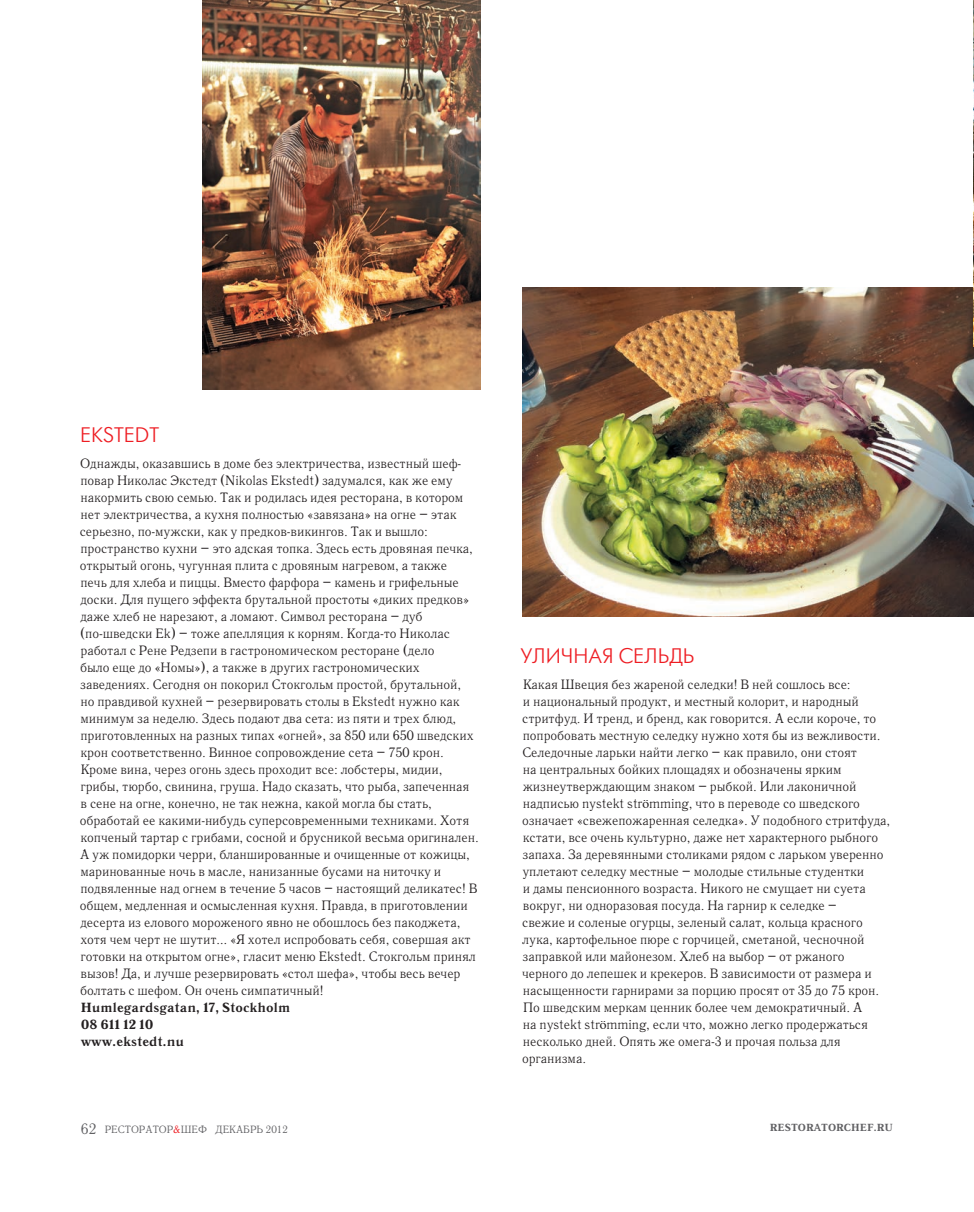
<style>
.page{position:relative;width:974px;height:1212px;background:#fff}
.page>*{position:absolute;margin:0;border:0;box-sizing:border-box;transform-origin:0 0}
.t1{font:21px "Futura Futuris Light C";color:#ee1d23}
.t2{font:13.5px/17px "Quant Antiqua C";letter-spacing:-.01em;color:#231f20}
.t3{font:700 13.5px/17px "Quant Antiqua C";letter-spacing:-.01em;color:#231f20}
.t4{font:10.5px "Quant Antiqua C";color:#616164}
.t5{font:700 10.5px "Quant Antiqua C";color:#616164}
.s1{font-family:"Times"}
.s2{font-size:15px}
.s3{color:#ee1d23}
</style>
<div class="page">
<img style="left:202px;top:0;width:278px;height:389px">
<img style="left:523px;top:287px;width:451px;height:330px">
<img style="left:973px;top:0;width:1px;height:346px">
<h1 class="t1" style="left:80px;top:427px;width:80px">EKSTEDT</h1>
<p class="t2" style="left:80px;top:456px;width:400px">Однажды, оказавшись в доме без электричества, известный шеф&shy;повар Николас Экстедт (Nikolas Ekstedt) задумался, как же ему накормить свою семью. Так и родилась идея ресторана, в котором нет электричества, а кухня полностью «завязана» на огне – этак серьезно, по-мужски, как у предков-викингов. Так и вышло: пространство кухни – это адская топка. Здесь есть дровяная печка, открытый огонь, чугунная плита с дровяным нагревом, а также<br>печь для хлеба и пиццы. Вместо фарфора – камень и грифельные доски. Для пущего эффекта брутальной простоты «диких предков» даже хлеб не нарезают, а ломают. Символ ресторана – дуб (по-шведски Ek) – тоже апелляция к корням. Когда-то Николас работал с Рене Редзепи в гастрономическом ресторане (дело<br>было еще до «Номы»), а также в других гастрономических заведениях. Сегодня он покорил Стокгольм простой, брутальной,<br>но правдивой кухней – резервировать столы в Ekstedt нужно как минимум за неделю. Здесь подают два сета: из пяти и трех блюд, приготовленных на разных типах «огней», за 850 или 650 шведских крон соответственно. Винное сопровождение сета – 750 крон.<br>Кроме вина, через огонь здесь проходит все: лобстеры, мидии, грибы, тюрбо, свинина, груша. Надо сказать, что рыба, запеченная<br>в сене на огне, конечно, не так нежна, какой могла бы стать, обработай ее какими-нибудь суперсовременными техниками. Хотя копченый тартар с грибами, сосной и брусникой весьма оригинален.<br>А уж помидорки черри, бланшированные и очищенные от кожицы, маринованные ночь в масле, нанизанные бусами на ниточку и подвяленные над огнем в течение 5 часов – настоящий деликатес! В общем, медленная и осмысленная кухня. Правда, в приготовлении десерта из елового мороженого явно не обошлось без пакоджета, хотя чем черт не шутит… «Я хотел испробовать себя, совершая акт готовки на открытом огне», гласит меню Ekstedt. Стокгольм принял вызов! Да, и лучше резервировать «стол шефа», чтобы весь вечер болтать с шефом. Он очень симпатичный!</p>
<p class="t3" style="left:81px;top:1000px;width:211px">Humlegardsgatan, 17, Stockholm<br>08 611 12 10<br>www.ekstedt.nu</p>
<h1 class="t1" style="left:520px;top:647px;width:176px">УЛИЧНАЯ СЕЛЬДЬ</h1>
<p class="t2" style="left:522px;top:677px;width:370px">Какая Швеция без жареной селедки! В ней сошлось все:<br>и национальный продукт, и местный колорит, и народный стритфуд. И тренд, и бренд, как говорится. А если короче, то попробовать местную селедку нужно хотя бы из вежливости.<br>Селедочные ларьки найти легко – как правило, они стоят<br>на центральных бойких площадях и обозначены ярким жизнеутверждающим знаком – рыбкой. Или лаконичной надписью nystekt str<span class="s1">ö</span>mming, что в переводе со шведского означает «свежепожаренная селедка». У подобного стритфуда, кстати, все очень культурно, даже нет характерного рыбного запаха. За деревянными столиками рядом с ларьком уверенно уплетают селедку местные – молодые стильные студентки<br>и дамы пенсионного возраста. Никого не смущает ни суета вокруг, ни одноразовая посуда. На гарнир к селедке –<br>свежие и соленые огурцы, зеленый салат, кольца красного лука, картофельное пюре с горчицей, сметаной, чесночной заправкой или майонезом. Хлеб на выбор – от ржаного черного до лепешек и крекеров. В зависимости от размера и насыщенности гарнирами за порцию просят от 35 до 75 крон.<br>По шведским меркам ценник более чем демократичный. А<br>на nystekt str<span class="s1">ö</span>mming, если что, можно легко продержаться несколько дней. Опять же омега-3 и прочая польза для организма.</p>
<p class="t4" style="left:81px;top:1125px;width:209px"><span class="s2">62</span> РЕСТОРАТОР<span class="s3">&amp;</span>ШЕФ ДЕКАБРЬ 2012</p>
<p class="t5" style="left:769px;top:1124px;width:125px">RESTORATORCHEF.RU</p>
</div>
